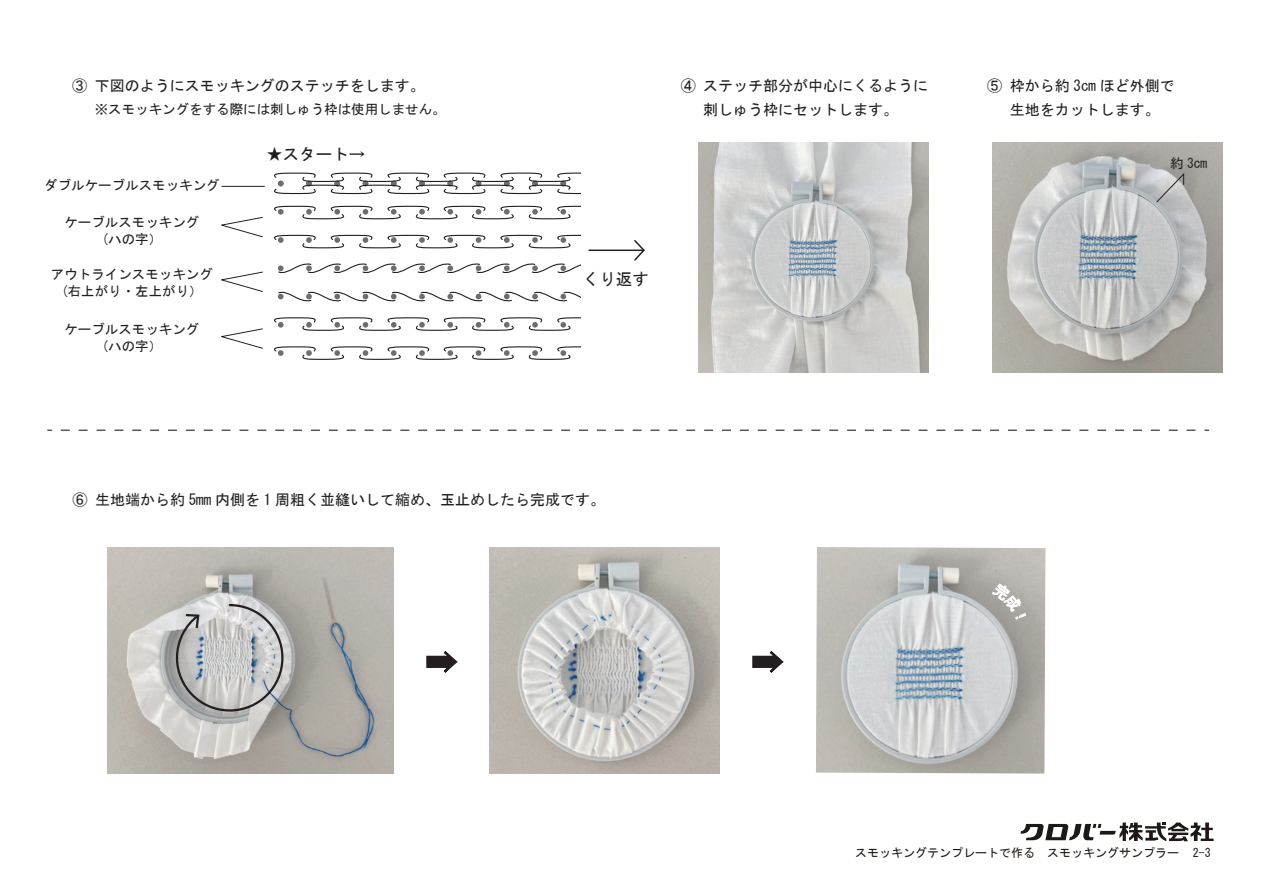
<style>
.page{position:relative;width:1263px;height:893px;background:#fff}
.page>*{position:absolute;margin:0;border:0;box-sizing:border-box;transform-origin:0 0}
.t1{font:16.5px "MS Gothic";color:#231f20}
.t2{font:15px/24px "MS Gothic";color:#231f20}
.t3{font:13.5px/17.2px "MS Gothic";color:#231f20;text-align:center}
.t4{font:12px "MS Gothic";color:#201814}
.s1{font-size:15px}
</style>
<div class="page">
<img style="left:698px;top:143px;width:230px;height:230px">
<img style="left:992px;top:143px;width:230px;height:229px">
<svg style="left:1155px;top:172px;width:29px;height:31px"></svg>
<img style="left:108px;top:547px;width:285px;height:227px">
<svg style="left:175px;top:603px;width:110px;height:110px;background:#babbbb"></svg>
<svg style="left:393px;top:603px;width:65px;height:117px"></svg>
<img style="left:490px;top:547px;width:229px;height:227px">
<svg style="left:719px;top:603px;width:65px;height:117px"></svg>
<img style="left:816px;top:547px;width:229px;height:227px">
<svg style="left:1020px;top:822px;width:193px;height:19px"></svg>
<svg style="left:221px;top:216px;width:42px;height:22px"></svg>
<svg style="left:221px;top:328px;width:42px;height:21px"></svg>
<svg style="left:221px;top:271px;width:42px;height:21px"></svg>
<hr style="left:589px;top:250px;width:55px;height:1px;background:#231f20">
<svg style="left:633px;top:240px;width:12px;height:21px"></svg>
<hr style="left:222px;top:186px;width:43px;height:1px;background:#231f20">
<svg style="left:274px;top:205px;width:306px;height:15px"></svg>
<svg style="left:274px;top:172px;width:306px;height:23px"></svg>
<svg style="left:274px;top:234px;width:306px;height:15px"></svg>
<svg style="left:274px;top:317px;width:306px;height:14px"></svg>
<svg style="left:274px;top:346px;width:306px;height:14px"></svg>
<svg style="left:277px;top:291px;width:303px;height:11px"></svg>
<svg style="left:277px;top:263px;width:303px;height:11px"></svg>
<svg style="left:61px;top:429px;width:1148px;height:2px"></svg>
<svg style="left:992px;top:583px;width:34px;height:37px"></svg>
<p class="t2" style="left:72px;top:73px;width:354px">③ 下図のようにスモッキングのステッチをします。</p>
<p class="t3" style="left:72px;top:101px;width:375px"><span class="s1">　</span> ※スモッキングをする際には刺しゅう枠は使用しません。</p>
<p class="t3" style="left:44px;top:176px;width:177px">ダブルケーブルスモッキング</p>
<p class="t3" style="left:64px;top:214px;width:137px">ケーブルスモッキング(ハの字）</p>
<p class="t1" style="left:266px;top:146px;width:100px">★スタート→</p>
<p class="t3" style="left:51px;top:265px;width:164px">アウトラインスモッキング(右上がり・左上がり）</p>
<p class="t1" style="left:583px;top:270px;width:67px">くり返す</p>
<p class="t3" style="left:64px;top:321px;width:137px">ケーブルスモッキング(ハの字）</p>
<p class="t2" style="left:681px;top:73px;width:249px">④ ステッチ部分が中心にくるように　 刺しゅう枠にセットします。</p>
<p class="t2" style="left:987px;top:73px;width:189px">⑤ 枠から約 3cm ほど外側で　 生地をカットします。</p>
<p class="t3" style="left:1170px;top:154px;width:39px">約 3cm</p>
<p class="t2" style="left:73px;top:487px;width:534px">⑥ 生地端から約 5mm 内側を 1 周粗く並縫いして縮め、玉止めしたら完成です。</p>
<p class="t4" style="left:855px;top:847px;width:357px">スモッキングテンプレートで作る　スモッキングサンプラー 2-3</p>
</div>
